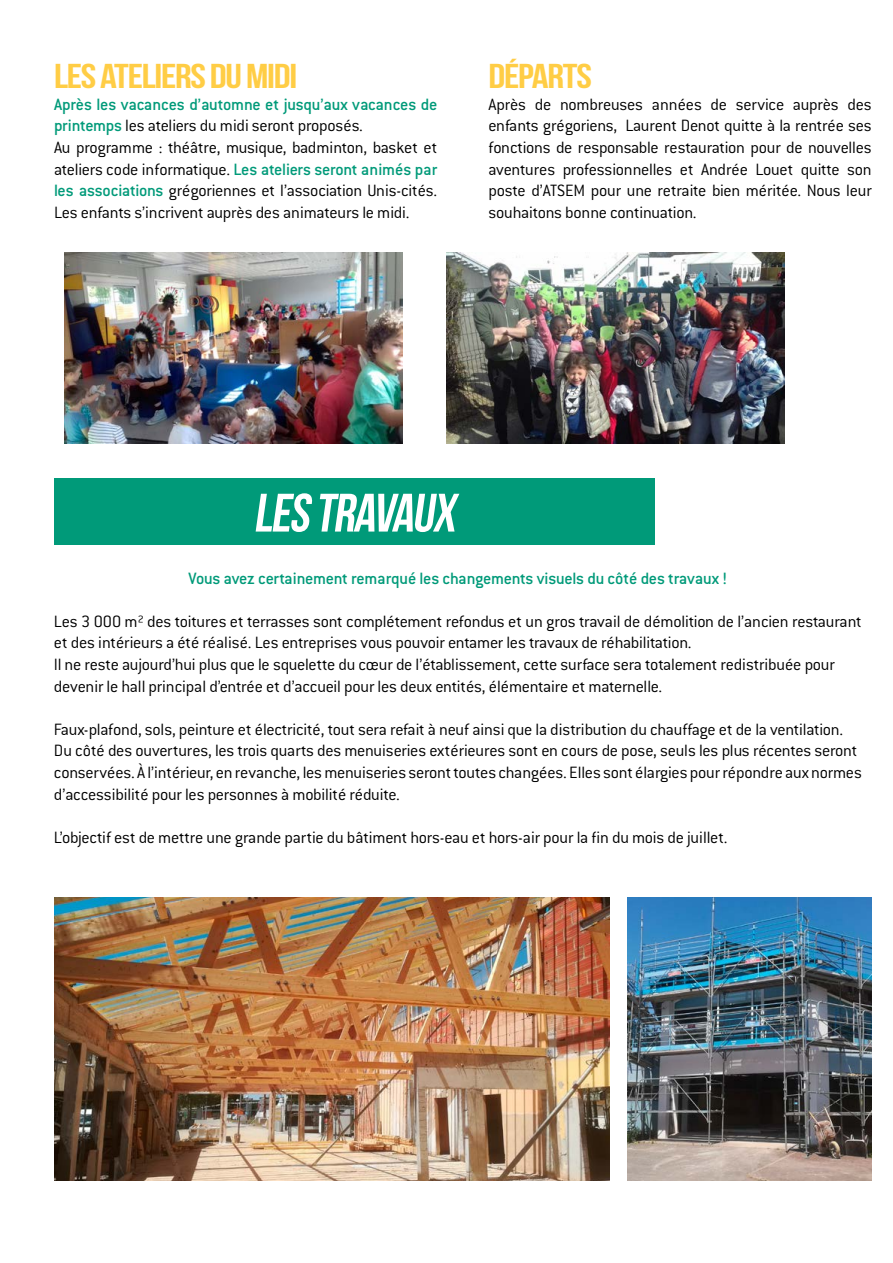
<style>
.page{position:relative;width:893px;height:1263px;background:#fff}
.page>*{position:absolute;margin:0;border:0;box-sizing:border-box;transform-origin:0 0}
.t1{font:54px "Bebas Neue";color:#fff}
.t2{font:34.5px "Bebas Neue";letter-spacing:-.03em;color:#ffcd45;scale:1.2 1}
.t3{font:300 18px/21.6px "Conduit ITC";letter-spacing:-.015em;color:#000}
.t4{font:500 18px "Conduit ITC";letter-spacing:-.015em;color:#009a79}
.s1{font-weight:500;color:#009a79}
</style>
<div class="page">
<div style="left:54px;top:478px;width:601px;height:66px;background:#009a79"></div>
<img style="left:628px;top:897px;width:244px;height:284px">
<img style="left:54px;top:897px;width:555px;height:284px">
<img style="left:64px;top:253px;width:338px;height:190px">
<img style="left:446px;top:253px;width:339px;height:190px">
<h2 class="t2" style="left:54px;top:57px;width:204px">LES ATELIERS DU MIDI</h2>
<p class="t3" style="left:54px;top:93px;width:385px"><span class="s1">Après les vacances d’automne et jusqu’aux vacances de printemps</span> les ateliers du midi seront proposés.<br>Au programme : théâtre, musique, badminton, basket et ateliers code informatique. <span class="s1">Les ateliers seront animés par les associations</span> grégoriennes et l’association unis-cités.<br>Les enfants s’incrivent auprès des animateurs le midi.</p>
<h2 class="t2" style="left:488px;top:57px;width:88px">DÉPARTS</h2>
<p class="t3" style="left:488px;top:93px;width:385px;text-align:justify">Après de nombreuses années de service auprès des enfants grégoriens, Laurent Denot quitte à la rentrée ses fonctions de responsable restauration pour de nouvelles aventures professionnelles et Andrée Louet quitte son poste d’ATSEM pour une retraite bien méritée. Nous leur souhaitons bonne continuation.</p>
<h1 class="t1" style="left:253px;top:483px;width:211px">LES TRAVAUX</h1>
<p class="t4" style="left:189px;top:568px;width:540px">Vous avez certainement remarqué les changements visuels du côté des travaux !</p>
<p class="t3" style="left:54px;top:610px;width:809px">Les 3 000 m² des toitures et terrasses sont complétement refondus et un gros travail de démolition de l’ancien restaurant et des intérieurs a été réalisé. Les entreprises vous pouvoir entamer les travaux de réhabilitation.<br>Il ne reste aujourd’hui plus que le squelette du cœur de l’établissement, cette surface sera totalement redistribuée pour devenir le hall principal d’entrée et d’accueil pour les deux entités, élémentaire et maternelle.</p>
<p class="t3" style="left:54px;top:718px;width:809px">Faux-plafond, sols, peinture et électricité, tout sera refait à neuf ainsi que la distribution du chauffage et de la ventilation.<br>Du côté des ouvertures, les trois quarts des menuiseries extérieures sont en cours de pose, seuls les plus récentes seront conservées. À l’intérieur, en revanche, les menuiseries seront toutes changées. Elles sont élargies pour répondre aux normes d’accessibilité pour les personnes à mobilité réduite.</p>
<p class="t3" style="left:54px;top:826px;width:675px">L’objectif est de mettre une grande partie du bâtiment hors-eau et hors-air pour la fin du mois de juillet.</p>
</div>
